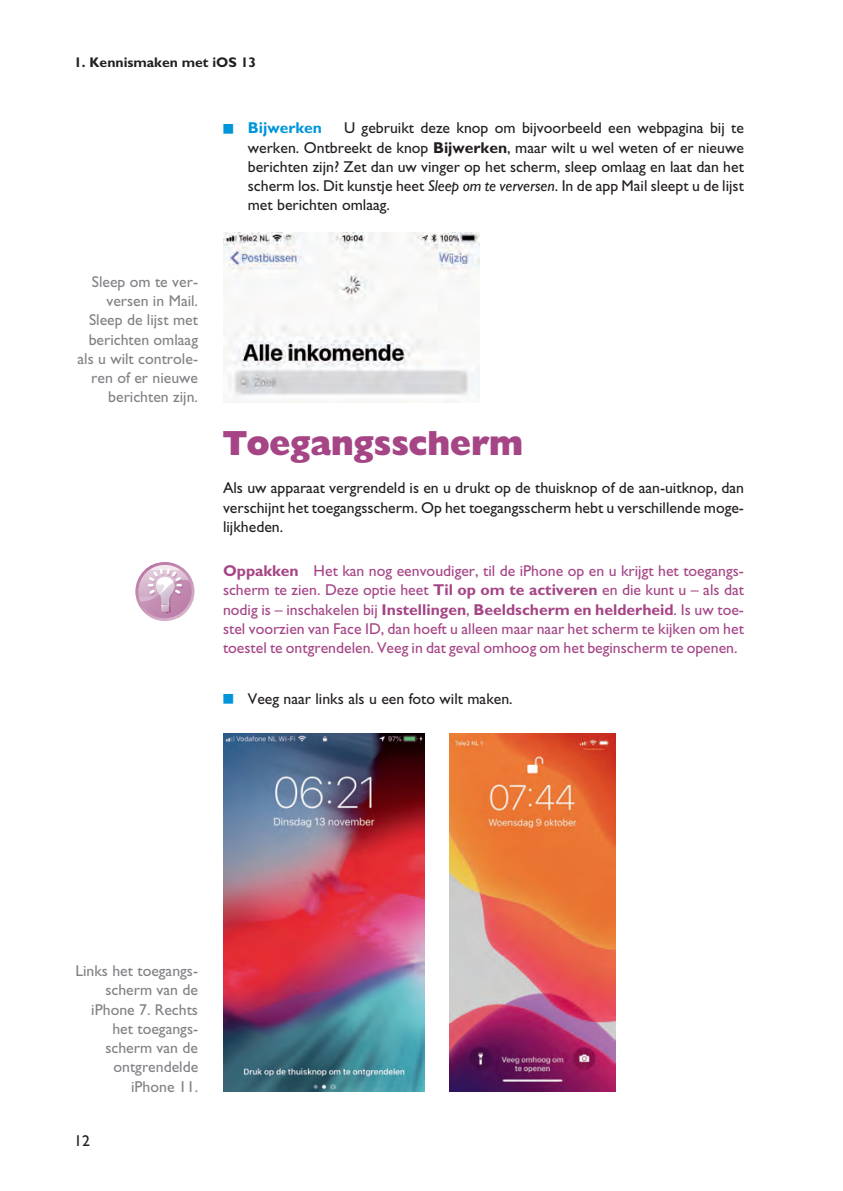
<style>
.page{position:relative;width:843px;height:1191px;background:#fff}
.page>*{position:absolute;margin:0;border:0;box-sizing:border-box;transform-origin:0 0}
.t1{font:700 35px "Humanst 521 X Bd BT";color:#a54586}
.t2{font:15.75px/19.2px "Gill Sans";color:#231f20;text-align:justify}
.t3{font:15.75px/19.4px "Gill Sans";color:#a54586;text-align:justify}
.t4{font:15.75px/19.2px "Gill Sans";color:#808285;text-align:right}
.t5{font:700 15.75px "Gill Sans";color:#0095d9}
.t6{font:700 14px "Gill Sans";color:#231f20}
.s1{font-weight:700}
.s2{font-style:italic}
.s3{color:#0095d9}
</style>
<div class="page">
<img style="left:223px;top:232px;width:257px;height:170px">
<img style="left:223px;top:733px;width:201px;height:358px">
<img style="left:450px;top:733px;width:165px;height:358px">
<svg style="left:135px;top:562px;width:59px;height:59px"></svg>
<p class="t6" style="left:74px;top:57px;width:184px">1. Kennismaken met iOS 13</p>
<p class="t4" style="left:78px;top:274px;width:122px">Sleep om te ver&shy;versen in Mail.<br>Sleep de lijst met berichten omlaag als u wilt controle&shy;ren of er nieuwe berichten zijn.</p>
<p class="t5" style="left:223px;top:123px;width:100px">■ Bijwerken</p>
<p class="t2" style="left:248px;top:120px;width:498px;text-indent:96px">U gebruikt deze knop om bijvoorbeeld een webpagina bij te werken. Ontbreekt de knop <span class="s1">Bijwerken</span>, maar wilt u wel weten of er nieuwe berichten zijn? Zet dan uw vinger op het scherm, sleep omlaag en laat dan het scherm los. Dit kunstje heet <span class="s2">Sleep om te verversen</span>. In de app Mail sleept u de lijst met berichten omlaag.</p>
<h1 class="t1" style="left:223px;top:431px;width:302px">Toegangsscherm</h1>
<p class="t2" style="left:223px;top:480px;width:522px">Als uw apparaat vergrendeld is en u drukt op de thuisknop of de aan-uitknop, dan verschijnt het toegangsscherm. Op het toegangsscherm hebt u verschillende moge&shy;lijkheden.</p>
<p class="t3" style="left:223px;top:562px;width:522px"><span class="s1">Oppakken</span> Het kan nog eenvoudiger, til de iPhone op en u krijgt het toegangs&shy;scherm te zien. Deze optie heet <span class="s1">Til op om te activeren</span> en die kunt u – als dat nodig is – inschakelen bij <span class="s1">Instellingen</span>, <span class="s1">Beeldscherm en helderheid</span>. Is uw toe&shy;stel voorzien van Face ID, dan hoeft u alleen maar naar het scherm te kijken om het toestel te ontgrendelen. Veeg in dat geval omhoog om het beginscherm te openen.</p>
<p class="t2" style="left:223px;top:691px;width:291px"><span class="s3">■</span> Veeg naar links als u een foto wilt maken.</p>
<p class="t4" style="left:75px;top:963px;width:124px">Links het toegangs&shy;scherm van de iPhone 7. Rechts het toegangs&shy;scherm van de ontgrendelde iPhone 11.</p>
<p class="t2" style="left:74px;top:1133px;width:17px">12</p>
</div>
